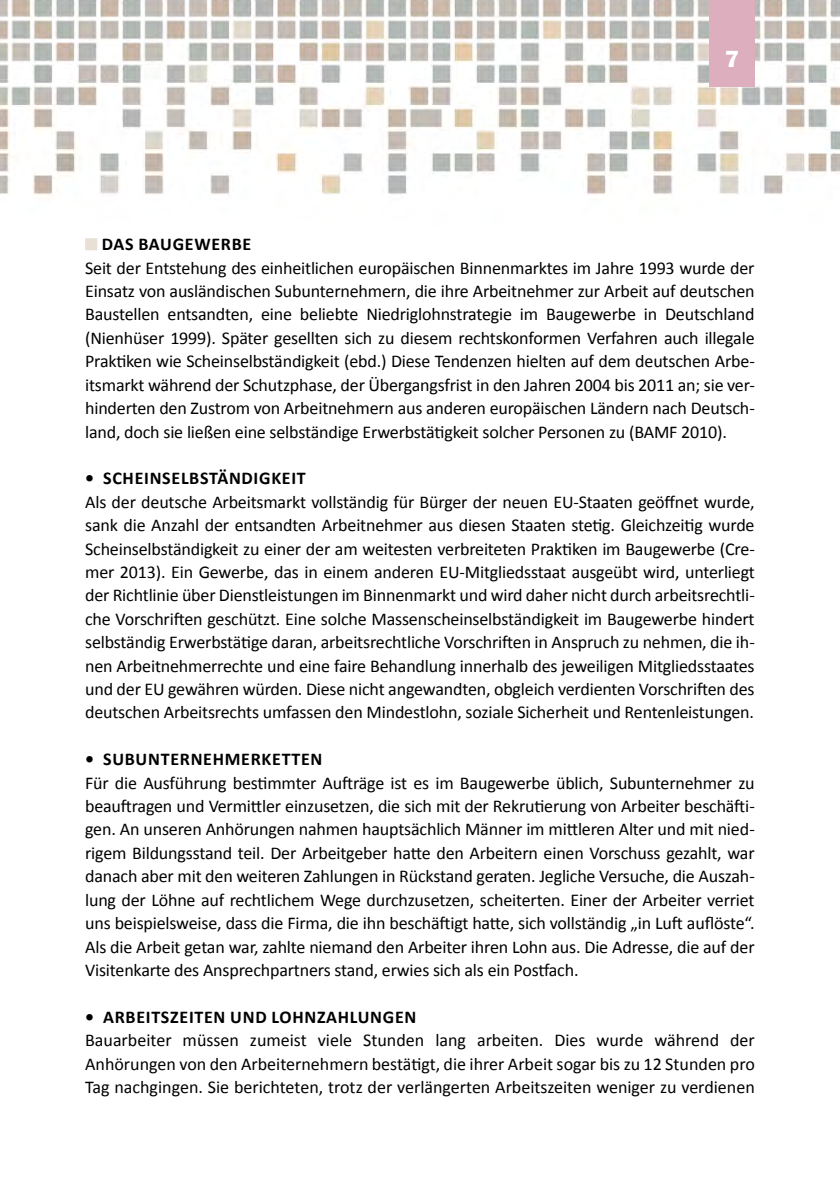
<style>
.page{position:relative;width:840px;height:1191px;background:#fff}
.page>*{position:absolute;margin:0;border:0;box-sizing:border-box;transform-origin:0 0}
.t1{font:700 24px "Britannic";color:#fff}
.t2{font:18px/23.4px "Calibri";letter-spacing:-.01em;color:#000;text-align:justify}
.t3{font:700 18px "Calibri";letter-spacing:.04em;color:#000}
</style>
<div class="page">
<img style="left:0;top:0;width:839px;height:251px">
<div style="left:709px;top:0;width:45px;height:87px;background:#dcaebe"></div>
<div style="left:85px;top:238px;width:12px;height:12px;background:#e8e0d4"></div>
<h1 class="t1" style="left:724px;top:46px;width:16px">7</h1>
<p class="t3" style="left:102px;top:233px;width:151px">DAS BAUGEWERBE</p>
<p class="t2" style="left:85px;top:256px;width:670px">Seit der Entstehung des einheitlichen europäischen Binnenmarktes im Jahre 1993 wurde der Einsatz von ausländischen Subunternehmern, die ihre Arbeitnehmer zur Arbeit auf deutschen Baustellen entsandten, eine beliebte Niedriglohnstrategie im Baugewerbe in Deutschland (Nienhüser 1999). Später gesellten sich zu diesem rechtskonformen Verfahren auch illegale Praktiken wie Scheinselbständigkeit (ebd.) Diese Tendenzen hielten auf dem deutschen Arbe&shy;itsmarkt während der Schutzphase, der Übergangsfrist in den Jahren 2004 bis 2011 an; sie ver&shy;hinderten den Zustrom von Arbeitnehmern aus anderen europäischen Ländern nach Deutsch&shy;land, doch sie ließen eine selbständige Erwerbstätigkeit solcher Personen zu (BAMF 2010).</p>
<p class="t3" style="left:85px;top:467px;width:222px">• SCHEINSELBSTÄNDIGKEIT</p>
<p class="t2" style="left:85px;top:490px;width:670px">Als der deutsche Arbeitsmarkt vollständig für Bürger der neuen EU-Staaten geöffnet wurde, sank die Anzahl der entsandten Arbeitnehmer aus diesen Staaten stetig. Gleichzeitig wurde Scheinselbständigkeit zu einer der am weitesten verbreiteten Praktiken im Baugewerbe (Cre&shy;mer 2013). Ein Gewerbe, das in einem anderen EU-Mitgliedsstaat ausgeübt wird, unterliegt der Richtlinie über Dienstleistungen im Binnenmarkt und wird daher nicht durch arbeitsrechtli&shy;che Vorschriften geschützt. Eine solche Massenscheinselbständigkeit im Baugewerbe hindert selbständig Erwerbstätige daran, arbeitsrechtliche Vorschriften in Anspruch zu nehmen, die ih&shy;nen Arbeitnehmerrechte und eine faire Behandlung innerhalb des jeweiligen Mitgliedsstaates und der EU gewähren würden. Diese nicht angewandten, obgleich verdienten Vorschriften des deutschen Arbeitsrechts umfassen den Mindestlohn, soziale Sicherheit und Rentenleistungen.</p>
<p class="t3" style="left:85px;top:747px;width:239px">• SUBUNTERNEHMERKETTEN</p>
<p class="t2" style="left:85px;top:771px;width:670px">Für die Ausführung bestimmter Aufträge ist es im Baugewerbe üblich, Subunternehmer zu beauftragen und Vermittler einzusetzen, die sich mit der Rekrutierung von Arbeiter beschäfti&shy;gen. An unseren Anhörungen nahmen hauptsächlich Männer im mittleren Alter und mit nied&shy;rigem Bildungsstand teil. Der Arbeitgeber hatte den Arbeitern einen Vorschuss gezahlt, war danach aber mit den weiteren Zahlungen in Rückstand geraten. Jegliche Versuche, die Auszah&shy;lung der Löhne auf rechtlichem Wege durchzusetzen, scheiterten. Einer der Arbeiter verriet uns beispielsweise, dass die Firma, die ihn beschäftigt hatte, sich vollständig „in Luft auflöste“.<br>Als die Arbeit getan war, zahlte niemand den Arbeiter ihren Lohn aus. Die Adresse, die auf der Visitenkarte des Ansprechpartners stand, erwies sich als ein Postfach.</p>
<p class="t3" style="left:85px;top:1005px;width:332px">• ARBEITSZEITEN UND LOHNZAHLUNGEN</p>
<p class="t2" style="left:85px;top:1028px;width:670px">Bauarbeiter müssen zumeist viele Stunden lang arbeiten. Dies wurde während der Anhörungen von den Arbeiternehmern bestätigt, die ihrer Arbeit sogar bis zu 12 Stunden pro Tag nachgingen. Sie berichteten, trotz der verlängerten Arbeitszeiten weniger zu verdienen</p>
</div>
